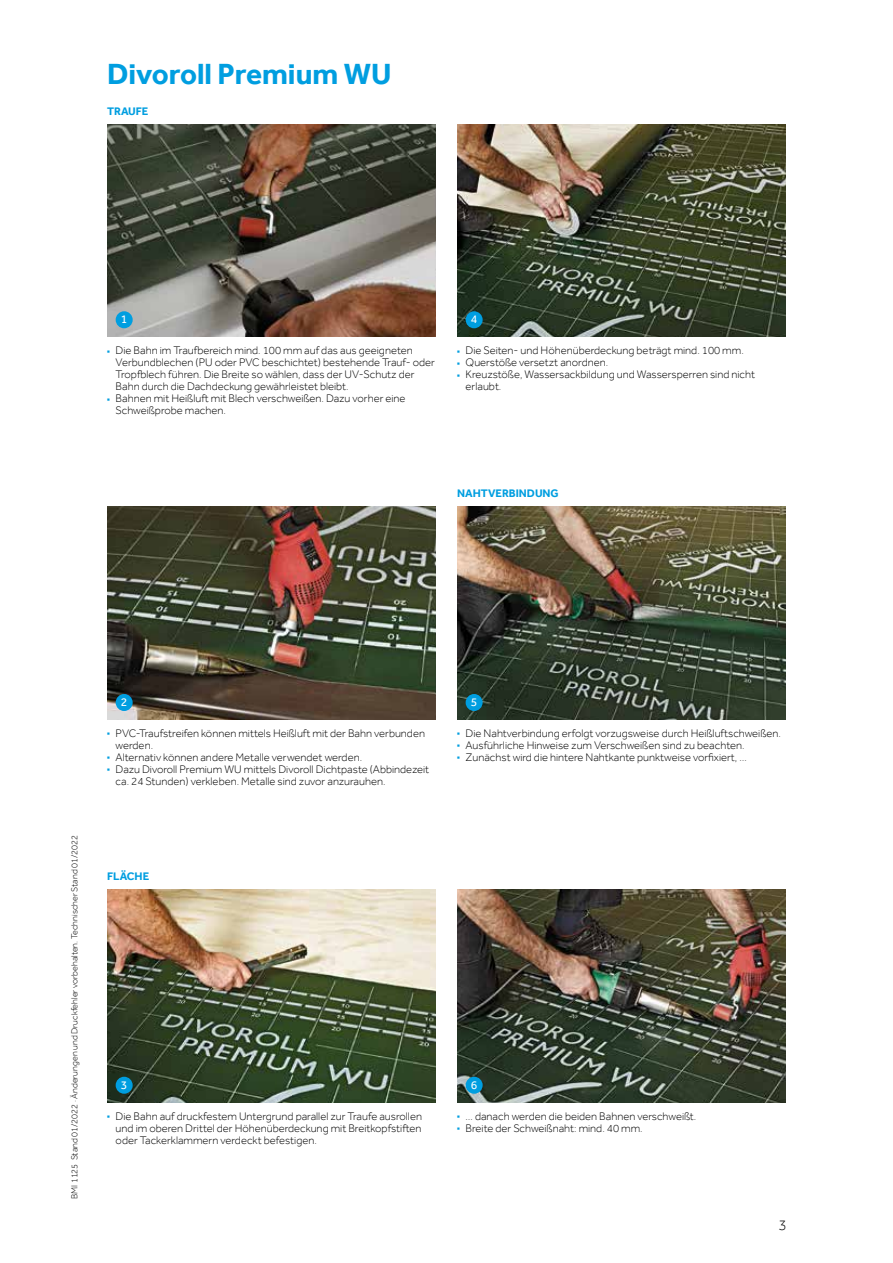
<style>
.page{position:relative;width:893px;height:1263px;background:#fff}
.page>*{position:absolute;margin:0;border:0;box-sizing:border-box;transform-origin:0 0}
.t1{font:700 30px "Effra";color:#009ee0}
.t2{font:300 15px "Effra";color:#000}
.t3{font:12px "Effra";color:#fff}
.t4{font:300 11.25px/12px "Effra";color:#000}
.t5{font:700 11.25px "Effra";color:#009ee0}
.t6{font:300 9px "Effra";color:#000}
.s1{color:#009ee0}
</style>
<div class="page">
<img style="left:107px;top:124px;width:329px;height:213px">
<img style="left:107px;top:507px;width:329px;height:212px">
<img style="left:107px;top:890px;width:329px;height:212px">
<img style="left:457px;top:124px;width:329px;height:213px">
<img style="left:457px;top:507px;width:329px;height:212px">
<img style="left:457px;top:890px;width:329px;height:212px">
<div style="left:116px;top:311px;width:17px;height:17px;background:#009ee0;border-radius:50%"></div>
<div style="left:116px;top:694px;width:17px;height:17px;background:#009ee0;border-radius:50%"></div>
<div style="left:116px;top:1077px;width:17px;height:17px;background:#009ee0;border-radius:50%"></div>
<div style="left:466px;top:311px;width:17px;height:17px;background:#009ee0;border-radius:50%"></div>
<div style="left:466px;top:694px;width:17px;height:17px;background:#009ee0;border-radius:50%"></div>
<div style="left:466px;top:1077px;width:17px;height:17px;background:#009ee0;border-radius:50%"></div>
<h1 class="t1" style="left:107px;top:56px;width:286px">Divoroll Premium WU</h1>
<p class="t5" style="left:107px;top:104px;width:43px">TRAUFE</p>
<p class="t3" style="left:121px;top:312px;width:8px">1</p>
<p class="t4" style="left:116px;top:344px;width:321px;text-indent:-9px"><span class="s1">■</span> Die Bahn im Traufbereich mind. 100 mm auf das aus geeigneten Verbundblechen (PU oder PVC beschichtet) bestehende Trauf- oder Tropfblech führen. Die Breite so wählen, dass der UV-Schutz der Bahn durch die Dachdeckung gewährleistet bleibt.</p>
<p class="t4" style="left:116px;top:392px;width:291px;text-indent:-9px"><span class="s1">■</span> Bahnen mit Heißluft mit Blech verschweißen. Dazu vorher eine<br>Schweißprobe machen.</p>
<p class="t3" style="left:471px;top:312px;width:8px">4</p>
<p class="t4" style="left:457px;top:344px;width:288px"><span class="s1">■</span> Die Seiten- und Höhenüberdeckung beträgt mind. 100 mm.</p>
<p class="t4" style="left:457px;top:356px;width:153px"><span class="s1">■</span> Querstöße versetzt anordnen.</p>
<p class="t4" style="left:466px;top:368px;width:291px;text-indent:-9px"><span class="s1">■</span> Kreuzstöße, Wassersackbildung und Wassersperren sind nicht erlaubt.</p>
<p class="t5" style="left:457px;top:487px;width:103px">NAHTVERBINDUNG</p>
<p class="t6" style="left:69px;top:1199px;width:366px;rotate:-90deg">BMI 1125 Stand 01/2022 · Änderungen und Druckfehler vorbehalten. Technischer Stand 01/2022</p>
<p class="t3" style="left:121px;top:695px;width:8px">2</p>
<p class="t4" style="left:116px;top:727px;width:311px;text-indent:-9px"><span class="s1">■</span> PVC-Traufstreifen können mittels Heißluft mit der Bahn verbunden werden.</p>
<p class="t4" style="left:107px;top:751px;width:256px"><span class="s1">■</span> Alternativ können andere Metalle verwendet werden.</p>
<p class="t4" style="left:116px;top:763px;width:315px;text-indent:-9px"><span class="s1">■</span> Dazu Divoroll Premium WU mittels Divoroll Dichtpaste (Abbindezeit ca. 24 Stunden) verkleben. Metalle sind zuvor anzurauhen.</p>
<p class="t5" style="left:107px;top:870px;width:44px">FLÄCHE</p>
<p class="t3" style="left:121px;top:1078px;width:8px">3</p>
<p class="t4" style="left:116px;top:1110px;width:308px;text-align:justify;text-indent:-9px"><span class="s1">■</span> Die Bahn auf druckfestem Untergrund parallel zur Traufe ausrollen und im oberen Drittel der Höhenüberdeckung mit Breitkopfstiften oder Tackerklammern verdeckt befestigen.</p>
<p class="t3" style="left:471px;top:695px;width:8px">5</p>
<p class="t4" style="left:457px;top:727px;width:325px"><span class="s1">■</span> Die Nahtverbindung erfolgt vorzugsweise durch Heißluftschweißen.</p>
<p class="t4" style="left:457px;top:739px;width:289px"><span class="s1">■</span> Ausführliche Hinweise zum Verschweißen sind zu beachten.</p>
<p class="t4" style="left:457px;top:751px;width:291px"><span class="s1">■</span> Zunächst wird die hintere Nahtkante punktweise vorfixiert, …</p>
<p class="t3" style="left:471px;top:1078px;width:8px">6</p>
<p class="t4" style="left:457px;top:1110px;width:241px"><span class="s1">■</span> … danach werden die beiden Bahnen verschweißt.</p>
<p class="t4" style="left:457px;top:1122px;width:187px"><span class="s1">■</span> Breite der Schweißnaht: mind. 40 mm.</p>
<h2 class="t2" style="left:778px;top:1216px;width:10px">3</h2>
</div>
